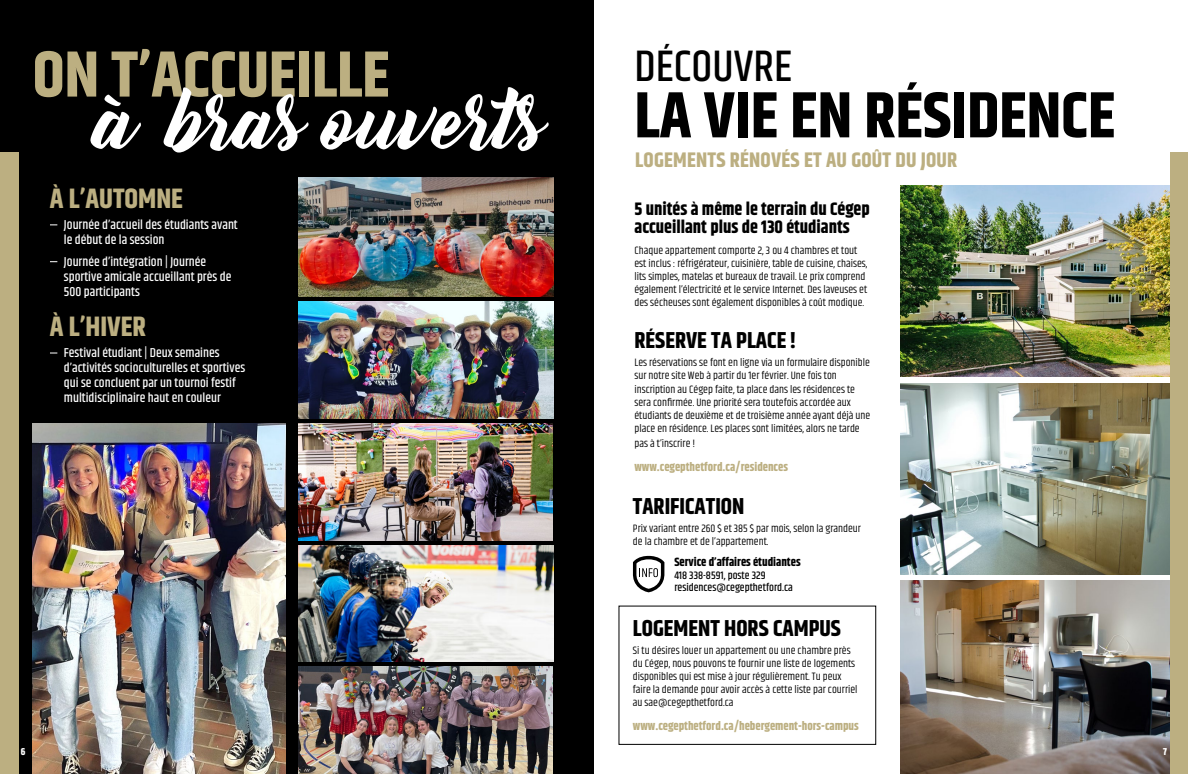
<style>
.page{position:relative;width:1188px;height:774px;background:#fff}
.page>*{position:absolute;margin:0;border:0;box-sizing:border-box;transform-origin:0 0}
.t1{font:75.4px "Bernadette";color:#fff}
.t2{font:700 65px "Khand";color:#000}
.t3{font:700 65px "Khand";color:#bcaf81}
.t4{font:500 44.8px "Khand";color:#000}
.t5{font:700 28px "Khand";color:#bcaf81}
.t6{font:700 23px "Khand";color:#000}
.t7{font:700 21px "Khand";letter-spacing:.01em;color:#bcaf81}
.t8{font:700 18px/18px "Khand";color:#000}
.t9{font:500 13.1px/15px "Khand";color:#fff}
.t10{font:700 12px "Khand";color:#bcaf81}
.t11{font:700 12px "Khand";color:#000}
.t12{font:11px/13.2px "Khand";color:#000}
.t13{font:500 11px/12px "Khand";color:#000}
.t14{font:700 10px "Khand";color:#fff}
</style>
<div class="page">
<div style="left:0;top:0;width:594px;height:774px;background:#000"></div>
<img style="left:298px;top:177px;width:256px;height:119px">
<img style="left:298px;top:545px;width:255px;height:117px">
<img style="left:298px;top:301px;width:255px;height:117px">
<img style="left:33px;top:423px;width:253px;height:351px">
<img style="left:298px;top:667px;width:255px;height:107px">
<img style="left:298px;top:423px;width:255px;height:117px">
<img style="left:900px;top:383px;width:271px;height:192px">
<img style="left:900px;top:581px;width:271px;height:193px">
<svg style="left:633px;top:556px;width:31px;height:36px"></svg>
<img style="left:900px;top:185px;width:271px;height:192px">
<div style="left:618px;top:606px;width:258px;height:139px;border:1px solid #000"></div>
<div style="left:1171px;top:152px;width:17px;height:622px;background:#bcaf81"></div>
<div style="left:0;top:152px;width:18px;height:622px;background:#bcaf81"></div>
<h2 class="t3" style="left:33px;top:28px;width:358px">ON T’ACCUEILLE</h2>
<h1 class="t1" style="left:97px;top:61px;width:451px">à bras ouverts</h1>
<h3 class="t5" style="left:50px;top:179px;width:135px">À L’AUTOMNE</h3>
<p class="t9" style="left:64px;top:218px;width:175px">Journée d’accueil des étudiants avant le début de la session</p>
<p class="t9" style="left:64px;top:255px;width:169px">Journée d’intégration | Journée sportive amicale accueillant près de<br>500 participants</p>
<h3 class="t5" style="left:50px;top:307px;width:98px">À L’HIVER</h3>
<p class="t9" style="left:64px;top:346px;width:183px">Festival étudiant | Deux semaines d’activités socioculturelles et sportives qui se concluent par un tournoi festif multidisciplinaire haut en couleur</p>
<h3 class="t4" style="left:634px;top:39px;width:159px">DÉCOUVRE</h3>
<h2 class="t2" style="left:634px;top:69px;width:482px">LA VIE EN RÉSIDENCE</h2>
<h3 class="t7" style="left:635px;top:145px;width:324px">LOGEMENTS RÉNOVÉS ET AU GOÛT DU JOUR</h3>
<h3 class="t8" style="left:634px;top:201px;width:237px">5 unités à même le terrain du Cégep accueillant plus de 130 étudiants</h3>
<p class="t12" style="left:634px;top:244px;width:235px">Chaque appartement comporte 2, 3 ou 4 chambres et tout est inclus : réfrigérateur, cuisinière, table de cuisine, chaises, lits simples, matelas et bureaux de travail. Le prix comprend également l’électricité et le service Internet. Des laveuses et des sécheuses sont également disponibles à coût modique.</p>
<h3 class="t6" style="left:634px;top:324px;width:164px">RÉSERVE TA PLACE !</h3>
<p class="t12" style="left:634px;top:357px;width:237px">Les réservations se font en ligne via un formulaire disponible sur notre site Web à partir du 1er février. Une fois ton inscription au Cégep faite, ta place dans les résidences te sera confirmée. Une priorité sera toutefois accordée aux étudiants de deuxième et de troisième année ayant déjà une place en résidence. Les places sont limitées, alors ne tarde</p>
<p class="t12" style="left:634px;top:438px;width:62px">pas à t’inscrire !</p>
<p class="t10" style="left:634px;top:459px;width:155px">www.cegepthetford.ca/residences</p>
<h3 class="t6" style="left:633px;top:490px;width:113px">TARIFICATION</h3>
<p class="t12" style="left:633px;top:522px;width:230px">Prix variant entre 260 $ et 385 $ par mois, selon la grandeur de la chambre et de l’appartement.</p>
<p class="t11" style="left:674px;top:553px;width:128px">Service d’affaires étudiantes</p>
<p class="t13" style="left:674px;top:570px;width:120px">418 338-8591, poste 329 residences@cegepthetford.ca</p>
<h3 class="t6" style="left:633px;top:612px;width:210px">LOGEMENT HORS CAMPUS</h3>
<p class="t12" style="left:633px;top:644px;width:226px">Si tu désires louer un appartement ou une chambre près du Cégep, nous pouvons te fournir une liste de logements disponibles qui est mise à jour régulièrement. Tu peux faire la demande pour avoir accès à cette liste par courriel au sae@cegepthetford.ca</p>
<p class="t10" style="left:633px;top:718px;width:227px">www.cegepthetford.ca/hebergement-hors-campus</p>
<p class="t14" style="left:21px;top:744px;width:6px">6</p>
<p class="t14" style="left:1163px;top:744px;width:5px">7</p>
</div>
